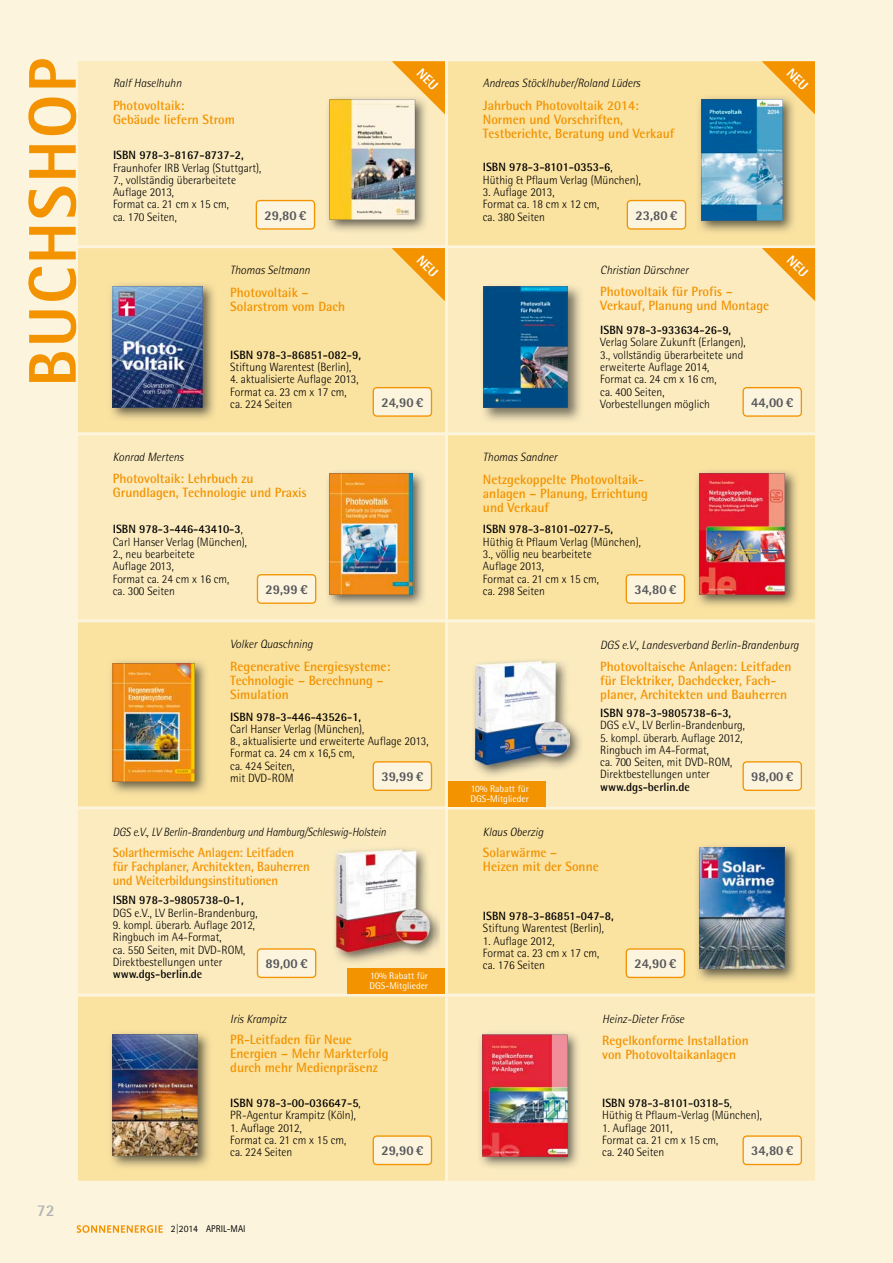
<style>
.page{position:relative;width:893px;height:1263px;background:#fcf4dd}
.page>*{position:absolute;margin:0;border:0;box-sizing:border-box;transform-origin:0 0}
.t1{font:800 67.5px "Rotis Sans Serif Std";letter-spacing:.03em;color:#f39300}
.t2{font:700 16.5px "Rotis Semi Sans Std";color:#b0b2b5}
.t3{font:700 13.5px/13.8px "Rotis Semi Sans Std";color:#f39300}
.t4{font:700 13.5px/13.8px "Rotis Semi Sans Std";color:#f39300;scale:.92 1}
.t5{font:800 13.5px "Rotis Semi Sans Std";color:#56575b}
.t6{font:300 12px/12.3px "Rotis Semi Sans Std";color:#000}
.t7{font:700 12px "Rotis Semi Sans Std";color:#000}
.t8{font:italic 300 12px "Rotis Semi Sans Std";color:#000}
.t9{font:italic 300 12px "Rotis Semi Sans Std";color:#000;scale:.92 1}
.t10{font:9.75px/10.5px "Rotis Semi Sans Std";color:#fff}
.t11{font:9.75px "Rotis Sans Serif Std";color:#000}
.s1{font-weight:700}
</style>
<div class="page">
<svg style="left:77px;top:1225px;width:86px;height:8px"></svg>
<div style="left:448px;top:809px;width:367px;height:185px;background:#fae2a0"></div>
<img style="left:695px;top:843px;width:103px;height:140px">
<img style="left:699px;top:848px;width:85px;height:121px">
<div style="left:78px;top:996px;width:367px;height:185px;background:#fae2a0"></div>
<img style="left:108px;top:1030px;width:104px;height:140px">
<img style="left:113px;top:1034px;width:85px;height:122px">
<div style="left:448px;top:996px;width:367px;height:185px;background:#fbebbf"></div>
<svg style="left:742px;top:1135px;width:60px;height:30px"></svg>
<img style="left:477px;top:1030px;width:104px;height:140px">
<img style="left:482px;top:1034px;width:85px;height:122px">
<svg style="left:626px;top:948px;width:59px;height:30px"></svg>
<svg style="left:373px;top:1135px;width:59px;height:30px"></svg>
<div style="left:448px;top:248px;width:368px;height:184px;background:#fbebbf"></div>
<img style="left:480px;top:283px;width:104px;height:141px">
<img style="left:483px;top:286px;width:85px;height:122px">
<svg style="left:742px;top:387px;width:60px;height:30px"></svg>
<div style="left:78px;top:61px;width:367px;height:184px;background:#fbebbf"></div>
<img style="left:325px;top:95px;width:104px;height:139px">
<svg style="left:256px;top:200px;width:59px;height:30px"></svg>
<div style="left:78px;top:435px;width:367px;height:185px;background:#fbebbf"></div>
<img style="left:325px;top:469px;width:102px;height:140px">
<img style="left:330px;top:473px;width:83px;height:122px">
<svg style="left:257px;top:574px;width:59px;height:30px"></svg>
<div style="left:448px;top:435px;width:367px;height:185px;background:#fae2a0"></div>
<svg style="left:626px;top:574px;width:59px;height:30px"></svg>
<img style="left:694px;top:469px;width:105px;height:140px">
<img style="left:699px;top:473px;width:86px;height:122px">
<div style="left:448px;top:622px;width:367px;height:185px;background:#fbebbf"></div>
<img style="left:471px;top:657px;width:113px;height:122px">
<img style="left:476px;top:662px;width:94px;height:103px">
<div style="left:448px;top:781px;width:98px;height:25px;background:#f39300"></div>
<svg style="left:742px;top:761px;width:60px;height:30px"></svg>
<div style="left:78px;top:622px;width:367px;height:185px;background:#fae2a0"></div>
<img style="left:108px;top:658px;width:101px;height:138px">
<img style="left:113px;top:663px;width:82px;height:119px">
<svg style="left:373px;top:761px;width:59px;height:30px"></svg>
<div style="left:78px;top:809px;width:367px;height:185px;background:#fbebbf"></div>
<div style="left:347px;top:968px;width:98px;height:25px;background:#f39300"></div>
<img style="left:329px;top:846px;width:111px;height:118px">
<img style="left:333px;top:846px;width:103px;height:107px">
<svg style="left:257px;top:948px;width:59px;height:30px"></svg>
<div style="left:448px;top:61px;width:367px;height:185px;background:#fae2a0"></div>
<svg style="left:627px;top:200px;width:59px;height:30px"></svg>
<img style="left:697px;top:94px;width:100px;height:141px">
<div style="left:78px;top:248px;width:367px;height:185px;background:#fae2a0"></div>
<svg style="left:373px;top:387px;width:59px;height:30px"></svg>
<img style="left:108px;top:281px;width:109px;height:141px">
<img style="left:113px;top:286px;width:90px;height:122px">
<svg style="left:762px;top:248px;width:53px;height:53px"></svg>
<img style="left:330px;top:61px;width:115px;height:159px">
<svg style="left:701px;top:61px;width:114px;height:160px"></svg>
<svg style="left:392px;top:248px;width:53px;height:53px"></svg>
<h1 class="t1" style="left:10px;top:387px;width:330px;rotate:-90deg">BUCHSHOP</h1>
<h2 class="t2" style="left:37px;top:1200px;width:19px">72</h2>
<p class="t8" style="left:113px;top:76px;width:70px">Ralf Haselhuhn</p>
<p class="t3" style="left:113px;top:98px;width:123px">Photovoltaik:<br>Gebäude liefern Strom</p>
<p class="t7" style="left:113px;top:148px;width:132px">iSBn 978-3-8167-8737-2,</p>
<p class="t6" style="left:113px;top:161px;width:150px">Fraunhofer IRB Verlag (Stuttgart),<br>7., vollständig überarbeitete<br>Auflage 2013,<br>Format ca. 21 cm x 15 cm,<br>ca. 170 Seiten,</p>
<p class="t5" style="left:264px;top:206px;width:43px">29,80 €</p>
<p class="t8" style="left:230px;top:263px;width:81px">Thomas Seltmann</p>
<p class="t3" style="left:230px;top:285px;width:116px">Photovoltaik –<br>Solarstrom vom Dach</p>
<p class="t7" style="left:230px;top:347px;width:132px">iSBn 978-3-86851-082-9,</p>
<p class="t6" style="left:230px;top:361px;width:123px">Stiftung Warentest (Berlin),</p>
<p class="t6" style="left:230px;top:373px;width:130px">4. aktualisierte Auflage 2013,<br>Format ca. 23 cm x 17 cm, ca. 224 Seiten</p>
<p class="t8" style="left:113px;top:450px;width:72px">Konrad Mertens</p>
<p class="t3" style="left:113px;top:471px;width:195px">Photovoltaik: Lehrbuch zu<br>Grundlagen, technologie und Praxis</p>
<p class="t6" style="left:113px;top:523px;width:136px"><span class="s1">iSBn 978-3-446-43410-3</span>,<br>Carl Hanser Verlag (München),<br>2., neu bearbeitete<br>Auflage 2013,<br>Format ca. 24 cm x 16 cm,<br>ca. 300 Seiten</p>
<p class="t5" style="left:266px;top:581px;width:43px">29,99 €</p>
<p class="t5" style="left:381px;top:393px;width:43px">24,90 €</p>
<p class="t8" style="left:230px;top:637px;width:84px">Volker Quaschning</p>
<p class="t3" style="left:230px;top:659px;width:162px">regenerative Energiesysteme: technologie – Berechnung –<br>Simulation</p>
<p class="t7" style="left:230px;top:709px;width:132px">iSBn 978-3-446-43526-1,</p>
<p class="t6" style="left:230px;top:723px;width:200px">Carl Hanser Verlag (München),<br>8., aktualisierte und erweiterte Auflage 2013,<br>Format ca. 24 cm x 16,5 cm,<br>ca. 424 Seiten,<br>mit DVD-ROM</p>
<p class="t5" style="left:381px;top:768px;width:43px">39,99 €</p>
<p class="t9" style="left:113px;top:824px;width:298px">DGS e.V., LV Berlin-Brandenburg und Hamburg/Schleswig-Holstein</p>
<p class="t4" style="left:113px;top:845px;width:215px">Solarthermische Anlagen: Leitfaden für Fachplaner, Architekten, Bauherren und Weiterbildungsinstitutionen</p>
<p class="t7" style="left:113px;top:893px;width:132px">iSBn 978-3-9805738-0-1,</p>
<p class="t6" style="left:113px;top:906px;width:146px">DGS e.V., LV Berlin-Brandenburg,</p>
<p class="t6" style="left:113px;top:919px;width:144px">9. kompl. überarb. Auflage 2012,<br>Ringbuch im A4-Format,<br>ca. 550 Seiten, mit DVD-ROM,<br>Direktbestellungen unter</p>
<p class="t7" style="left:113px;top:967px;width:91px">www.dgs-berlin.de</p>
<p class="t10" style="left:370px;top:970px;width:60px">10% rabatt für<br>DGS-Mitglieder</p>
<p class="t5" style="left:266px;top:955px;width:43px">89,00 €</p>
<p class="t8" style="left:230px;top:1011px;width:58px">Iris Krampitz</p>
<p class="t3" style="left:230px;top:1032px;width:160px">Pr-Leitfaden für neue<br>Energien – mehr markterfolg durch mehr medienpräsenz</p>
<p class="t6" style="left:230px;top:1097px;width:132px"><span class="s1">iSBn 978-3-00-036647-5</span>,<br>PR-Agentur Krampitz (Köln),</p>
<p class="t6" style="left:230px;top:1121px;width:118px">1. Auflage 2012,<br>Format ca. 21 cm x 15 cm, ca. 224 Seiten</p>
<p class="t5" style="left:381px;top:1142px;width:43px">29,90 €</p>
<p class="t11" style="left:171px;top:1223px;width:76px">2|2014 April-MAi</p>
<p class="t8" style="left:483px;top:76px;width:159px">Andreas Stöcklhuber/Roland Lüders</p>
<p class="t3" style="left:483px;top:98px;width:193px">Jahrbuch Photovoltaik 2014: normen und Vorschriften, testberichte, Beratung und Verkauf</p>
<p class="t6" style="left:483px;top:161px;width:159px"><span class="s1">iSBn 978-3-8101-0353-6</span>,<br>Hüthig &amp; Pflaum Verlag (München),</p>
<p class="t6" style="left:483px;top:186px;width:118px">3. Auflage 2013,<br>Format ca. 18 cm x 12 cm, ca. 380 Seiten</p>
<p class="t5" style="left:635px;top:206px;width:43px">23,80 €</p>
<p class="t8" style="left:600px;top:263px;width:90px">Christian Dürschner</p>
<p class="t3" style="left:600px;top:284px;width:171px">Photovoltaik für Profis –<br>Verkauf, Planung und montage</p>
<p class="t7" style="left:600px;top:323px;width:132px">iSBn 978-3-933634-26-9,</p>
<p class="t6" style="left:600px;top:336px;width:147px">Verlag Solare Zukunft (Erlangen),<br>3., vollständig überarbeitete und erweiterte Auflage 2014,<br>Format ca. 24 cm x 16 cm,<br>ca. 400 Seiten,<br>Vorbestellungen möglich</p>
<p class="t5" style="left:751px;top:393px;width:43px">44,00 €</p>
<p class="t8" style="left:483px;top:450px;width:76px">Thomas Sandner</p>
<p class="t3" style="left:483px;top:472px;width:167px">netzgekoppelte Photovoltaik&shy;anlagen – Planung, Errichtung und Verkauf</p>
<p class="t7" style="left:483px;top:522px;width:132px">iSBn 978-3-8101-0277-5,</p>
<p class="t6" style="left:483px;top:535px;width:159px">Hüthig &amp; Pflaum Verlag (München),<br>3., völlig neu bearbeitete<br>Auflage 2013,<br>Format ca. 21 cm x 15 cm,<br>ca. 298 Seiten</p>
<p class="t5" style="left:634px;top:581px;width:43px">34,80 €</p>
<p class="t8" style="left:600px;top:637px;width:200px">DGS e.V., Landesverband Berlin-Brandenburg</p>
<p class="t3" style="left:600px;top:659px;width:193px">Photovoltaische Anlagen: Leitfaden für Elektriker, Dachdecker, Fach&shy;planer, Architekten und Bauherren</p>
<p class="t7" style="left:600px;top:705px;width:132px">iSBn 978-3-9805738-6-3,</p>
<p class="t6" style="left:600px;top:719px;width:146px">DGS e.V., LV Berlin-Brandenburg,</p>
<p class="t6" style="left:600px;top:731px;width:144px">5. kompl. überarb. Auflage 2012,<br>Ringbuch im A4-Format,<br>ca. 700 Seiten, mit DVD-ROM,<br>Direktbestellungen unter</p>
<p class="t5" style="left:751px;top:768px;width:43px">98,00 €</p>
<p class="t10" style="left:471px;top:783px;width:60px">10% rabatt für</p>
<p class="t7" style="left:600px;top:779px;width:91px">www.dgs-berlin.de</p>
<p class="t10" style="left:470px;top:794px;width:60px">DGS-Mitglieder</p>
<p class="t8" style="left:483px;top:824px;width:62px">Klaus Oberzig</p>
<p class="t3" style="left:483px;top:845px;width:117px">Solarwärme –<br>Heizen mit der Sonne</p>
<p class="t7" style="left:483px;top:908px;width:132px">iSBn 978-3-86851-047-8,</p>
<p class="t6" style="left:483px;top:922px;width:123px">Stiftung Warentest (Berlin),</p>
<p class="t6" style="left:483px;top:934px;width:118px">1. Auflage 2012,<br>Format ca. 23 cm x 17 cm, ca. 176 Seiten</p>
<p class="t5" style="left:634px;top:955px;width:43px">24,90 €</p>
<p class="t8" style="left:602px;top:1011px;width:83px">Heinz-Dieter Fröse</p>
<p class="t3" style="left:602px;top:1034px;width:148px">regelkonforme installation von Photovoltaikanlagen</p>
<p class="t6" style="left:602px;top:1097px;width:161px"><span class="s1">iSBn 978-3-8101-0318-5</span>,<br>Hüthig &amp; Pflaum-Verlag (München),</p>
<p class="t6" style="left:602px;top:1121px;width:118px">1. Auflage 2011,<br>Format ca. 21 cm x 15 cm, ca. 240 Seiten</p>
<p class="t5" style="left:751px;top:1142px;width:43px">34,80 €</p>
</div>
